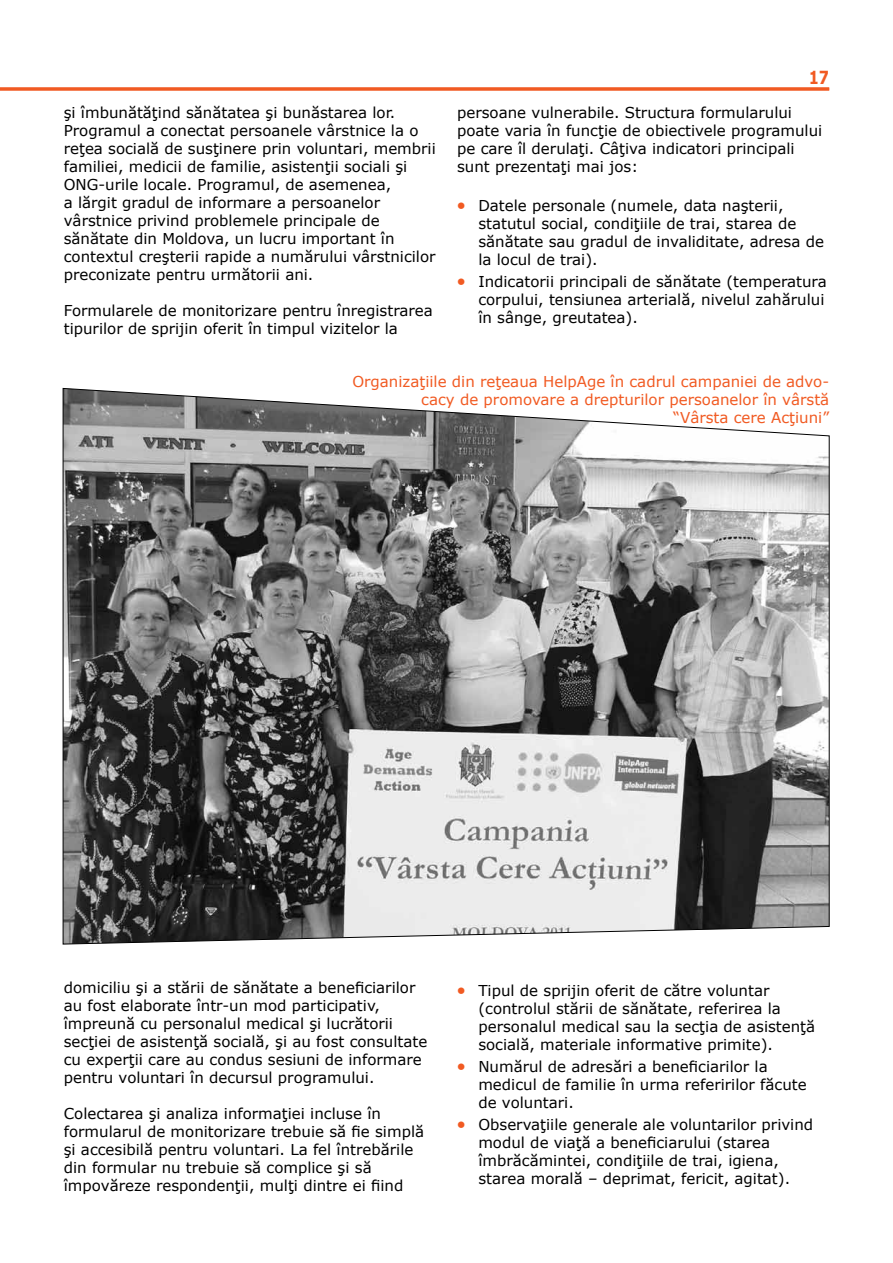
<style>
.page{position:relative;width:893px;height:1263px;background:#fff}
.page>*{position:absolute;margin:0;border:0;box-sizing:border-box;transform-origin:0 0}
.t1{font:700 18px "Verdana";color:#f15a22;scale:.8 1}
.t2{font:15px/18px "Verdana";color:#000}
.t3{font:15px/18px "Verdana";color:#f15a22;text-align:right}
.s1{color:#f15a22}
</style>
<div class="page">
<hr style="left:0;top:87px;width:829px;height:3px;background:#f15a22">
<svg style="left:63px;top:388px;width:767px;height:556px;background:#8e8e8e"></svg>
<p class="t2" style="left:64px;top:103px;width:374px">şi îmbunătăţind sănătatea şi bunăstarea lor.<br>Programul a conectat persoanele vârstnice la o reţea socială de susţinere prin voluntari, membrii familiei, medicii de familie, asistenţii sociali şi ONG-urile locale. Programul, de asemenea,<br>a lărgit gradul de informare a persoanelor vârstnice privind problemele principale de sănătate din Moldova, un lucru important în contextul creşterii rapide a numărului vârstnicilor preconizate pentru următorii ani.</p>
<p class="t2" style="left:64px;top:301px;width:371px">Formularele de monitorizare pentru înregistrarea tipurilor de sprijin oferit în timpul vizitelor la</p>
<p class="t1" style="left:809px;top:66px;width:27px">17</p>
<p class="t2" style="left:457px;top:103px;width:367px">persoane vulnerabile. Structura formularului poate varia în funcţie de obiectivele programului pe care îl derulaţi. Câţiva indicatori principali sunt prezentaţi mai jos:</p>
<p class="t2" style="left:478px;top:196px;width:347px;text-indent:-21px"><span class="s1">•</span> Datele personale (numele, data naşterii, statutul social, condiţiile de trai, starea de sănătate sau gradul de invaliditate, adresa de la locul de trai).</p>
<p class="t2" style="left:478px;top:272px;width:350px;text-indent:-21px"><span class="s1">•</span> Indicatorii principali de sănătate (temperatura corpului, tensiunea arterială, nivelul zahărului în sânge, greutatea).</p>
<p class="t3" style="left:352px;top:372px;width:478px">Organizaţiile din reţeaua HelpAge în cadrul campaniei de advo&shy;cacy de promovare a drepturilor persoanelor în vârstă<br>“Vârsta cere Acţiuni”</p>
<p class="t2" style="left:64px;top:978px;width:365px">domiciliu şi a stării de sănătate a beneficiarilor au fost elaborate într-un mod participativ, împreună cu personalul medical şi lucrătorii secţiei de asistenţă socială, şi au fost consultate cu experţii care au condus sesiuni de informare pentru voluntari în decursul programului.</p>
<p class="t2" style="left:64px;top:1104px;width:362px">Colectarea şi analiza informaţiei incluse în formularul de monitorizare trebuie să fie simplă şi accesibilă pentru voluntari. La fel întrebările din formular nu trebuie să complice şi să împovăreze respondenţii, mulţi dintre ei fiind</p>
<p class="t2" style="left:478px;top:981px;width:338px;text-indent:-21px"><span class="s1">•</span> Tipul de sprijin oferit de către voluntar (controlul stării de sănătate, referirea la personalul medical sau la secţia de asistenţă socială, materiale informative primite).</p>
<p class="t2" style="left:478px;top:1057px;width:330px;text-indent:-21px"><span class="s1">•</span> Numărul de adresări a beneficiarilor la medicul de familie în urma referirilor făcute de voluntari.</p>
<p class="t2" style="left:478px;top:1114px;width:336px;text-indent:-21px"><span class="s1">•</span> Observaţiile generale ale voluntarilor privind modul de viaţă a beneficiarului (starea îmbrăcămintei, condiţiile de trai, igiena, starea morală – deprimat, fericit, agitat).</p>
</div>
